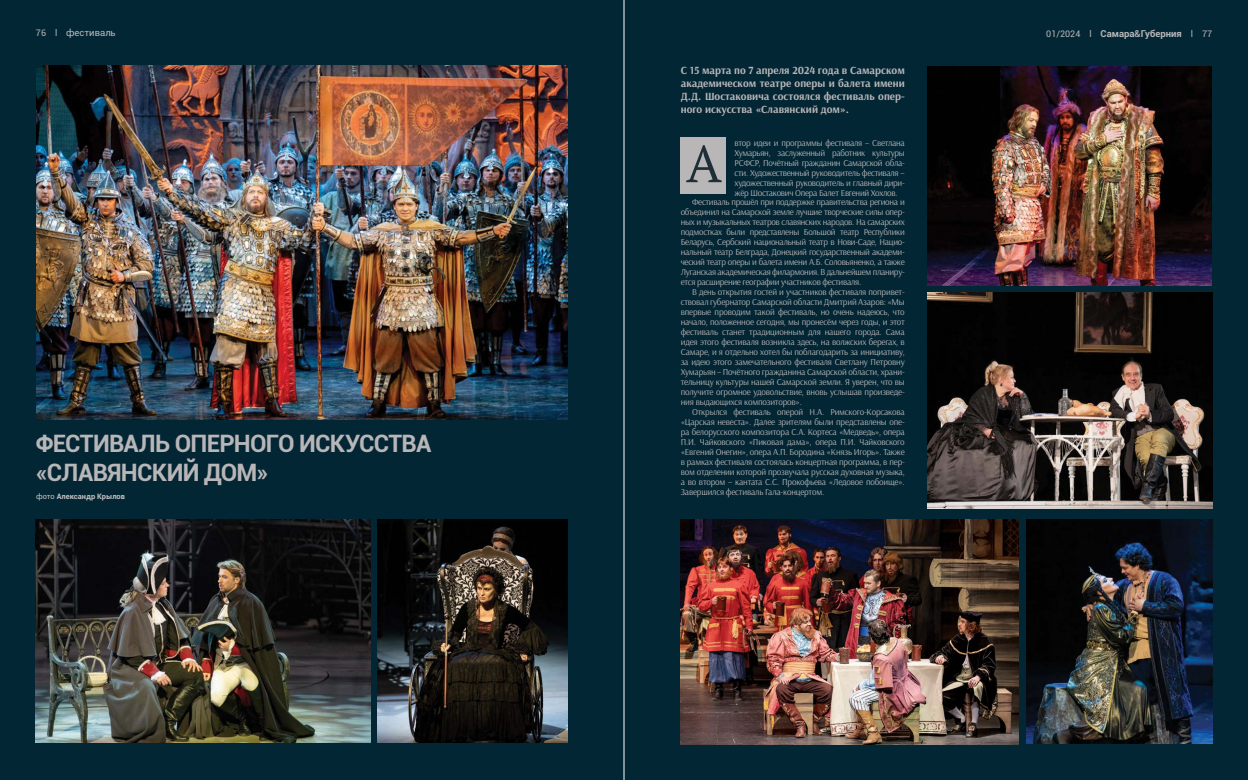
<style>
.page{position:relative;width:1248px;height:780px;background:#fff}
.page>*{position:absolute;margin:0;border:0;box-sizing:border-box;transform-origin:0 0}
.t1{font:52px "PT Serif";color:#1e2f38}
.t2{font:700 24px/29px "Roboto";letter-spacing:-.03em;color:#b8b6b7}
.t3{font:700 11px/13.2px "Arsenal";color:#b8b6b7;text-align:justify}
.t4{font:700 9.5px "Roboto";color:#b8b6b7}
.t5{font:9.5px "Roboto";color:#b8b6b7}
.t6{font:9px "Arsenal";letter-spacing:-.02em;color:#b8b6b7}
.t7{font:9px "Roboto";color:#b8b6b7}
.t8{font:700 7.5px "Roboto";color:#c2c0c1}
.s1{font-weight:400;font-size:9px}
.s2{font-weight:500}
.s3{font-weight:400}
</style>
<div class="page">
<div style="left:0;top:0;width:1247px;height:780px;background:#032635"></div>
<div style="left:680px;top:137px;width:46px;height:56px;background:#b8b6b7"></div>
<img style="left:927px;top:293px;width:285px;height:215px">
<img style="left:35px;top:519px;width:336px;height:223px">
<img style="left:36px;top:66px;width:531px;height:354px">
<img style="left:1026px;top:519px;width:186px;height:224px">
<img style="left:680px;top:519px;width:338px;height:225px">
<img style="left:377px;top:519px;width:190px;height:223px">
<img style="left:927px;top:67px;width:284px;height:218px">
<hr style="left:623px;top:0;width:1px;height:780px;background:#fff">
<p class="t5" style="left:66px;top:26px;width:51px">фестиваль</p>
<p class="t7" style="left:36px;top:27px;width:23px">76 l</p>
<p class="t4" style="left:1046px;top:27px;width:167px"><span class="s1">01/2024 l</span> Самара<span class="s2">&amp;</span>Губерния <span class="s1">l 77</span></p>
<h2 class="t2" style="left:36px;top:427px;width:397px">ФЕСТИВАЛЬ ОПЕРНОГО ИСКУССТВА «СЛАВЯНСКИЙ ДОМ»</h2>
<p class="t8" style="left:36px;top:491px;width:91px"><span class="s3">фото</span> Александр Крылов</p>
<p class="t3" style="left:680px;top:64px;width:225px">С 15 марта по 7 апреля 2024 года в Самарском академическом театре оперы и балета имени Д.Д. Шостаковича состоялся фестиваль опер&shy;ного искусства «Славянский дом».</p>
<p class="t6" style="left:734px;top:137px;width:172px">втор идеи и программы фестиваля – Светлана</p>
<p class="t6" style="left:734px;top:147px;width:172px">Хумарьян, заслуженный работник культуры</p>
<p class="t6" style="left:734px;top:157px;width:172px">РСФСР, Почётный гражданин Самарской обла-</p>
<p class="t6" style="left:734px;top:167px;width:172px">сти. Художественный руководитель фестиваля –</p>
<p class="t6" style="left:734px;top:177px;width:172px">художественный руководитель и главный дири-</p>
<p class="t6" style="left:734px;top:187px;width:164px">жёр Шостакович Опера Балет Евгений Хохлов.</p>
<p class="t6" style="left:692px;top:197px;width:214px">Фестиваль прошёл при поддержке правительства региона и</p>
<p class="t6" style="left:680px;top:207px;width:225px">объединил на Самарской земле лучшие творческие силы опер-</p>
<p class="t6" style="left:680px;top:217px;width:225px">ных и музыкальных театров славянских народов. На самарских</p>
<p class="t6" style="left:680px;top:227px;width:225px">подмостках были представлены Большой театр Республики</p>
<p class="t6" style="left:680px;top:237px;width:225px">Беларусь, Сербский национальный театр в Нови-Саде, Нацио-</p>
<p class="t6" style="left:680px;top:247px;width:225px">нальный театр Белграда, Донецкий государственный академи-</p>
<p class="t6" style="left:680px;top:257px;width:225px">ческий театр оперы и балета имени А.Б. Соловьяненко, а также</p>
<p class="t6" style="left:680px;top:267px;width:225px">Луганская академическая филармония. В дальнейшем планиру-</p>
<p class="t6" style="left:680px;top:277px;width:182px">ется расширение географии участников фестиваля.</p>
<p class="t6" style="left:692px;top:287px;width:214px">В день открытия гостей и участников фестиваля попривет-</p>
<p class="t6" style="left:680px;top:297px;width:225px">ствовал губернатор Самарской области Дмитрий Азаров: «Мы</p>
<p class="t6" style="left:680px;top:307px;width:225px">впервые проводим такой фестиваль, но очень надеюсь, что</p>
<p class="t6" style="left:680px;top:317px;width:225px">начало, положенное сегодня, мы пронесём через годы, и этот</p>
<p class="t6" style="left:680px;top:326px;width:225px">фестиваль станет традиционным для нашего города. Сама</p>
<p class="t6" style="left:680px;top:336px;width:225px">идея этого фестиваля возникла здесь, на волжских берегах, в</p>
<p class="t6" style="left:680px;top:346px;width:225px">Самаре, и я отдельно хотел бы поблагодарить за инициативу,</p>
<p class="t6" style="left:680px;top:356px;width:225px">за идею этого замечательного фестиваля Светлану Петровну</p>
<p class="t6" style="left:680px;top:366px;width:225px">Хумарьян – Почётного гражданина Самарской области, храни-</p>
<p class="t6" style="left:680px;top:376px;width:225px">тельницу культуры нашей Самарской земли. Я уверен, что вы</p>
<p class="t6" style="left:680px;top:386px;width:225px">получите огромное удовольствие, вновь услышав произведе-</p>
<p class="t6" style="left:680px;top:396px;width:123px">ния выдающихся композиторов».</p>
<p class="t6" style="left:692px;top:406px;width:214px">Открылся фестиваль оперой Н.А. Римского-Корсакова</p>
<p class="t6" style="left:680px;top:416px;width:225px">«Царская невеста». Далее зрителям были представлены опе-</p>
<p class="t6" style="left:680px;top:426px;width:225px">ра белорусского композитора С.А. Кортеса «Медведь», опера</p>
<p class="t6" style="left:680px;top:436px;width:225px">П.И. Чайковского «Пиковая дама», опера П.И. Чайковского</p>
<p class="t6" style="left:680px;top:446px;width:225px">«Евгений Онегин», опера А.П. Бородина «Князь Игорь». Также</p>
<p class="t6" style="left:680px;top:456px;width:225px">в рамках фестиваля состоялась концертная программа, в пер-</p>
<p class="t6" style="left:680px;top:466px;width:225px">вом отделении которой прозвучала русская духовная музыка,</p>
<p class="t6" style="left:680px;top:476px;width:225px">а во втором – кантата С.С. Прокофьева «Ледовое побоище».</p>
<p class="t6" style="left:680px;top:486px;width:145px">Завершился фестиваль Гала-концертом.</p>
<h1 class="t1" style="left:686px;top:130px;width:37px">А</h1>
</div>
